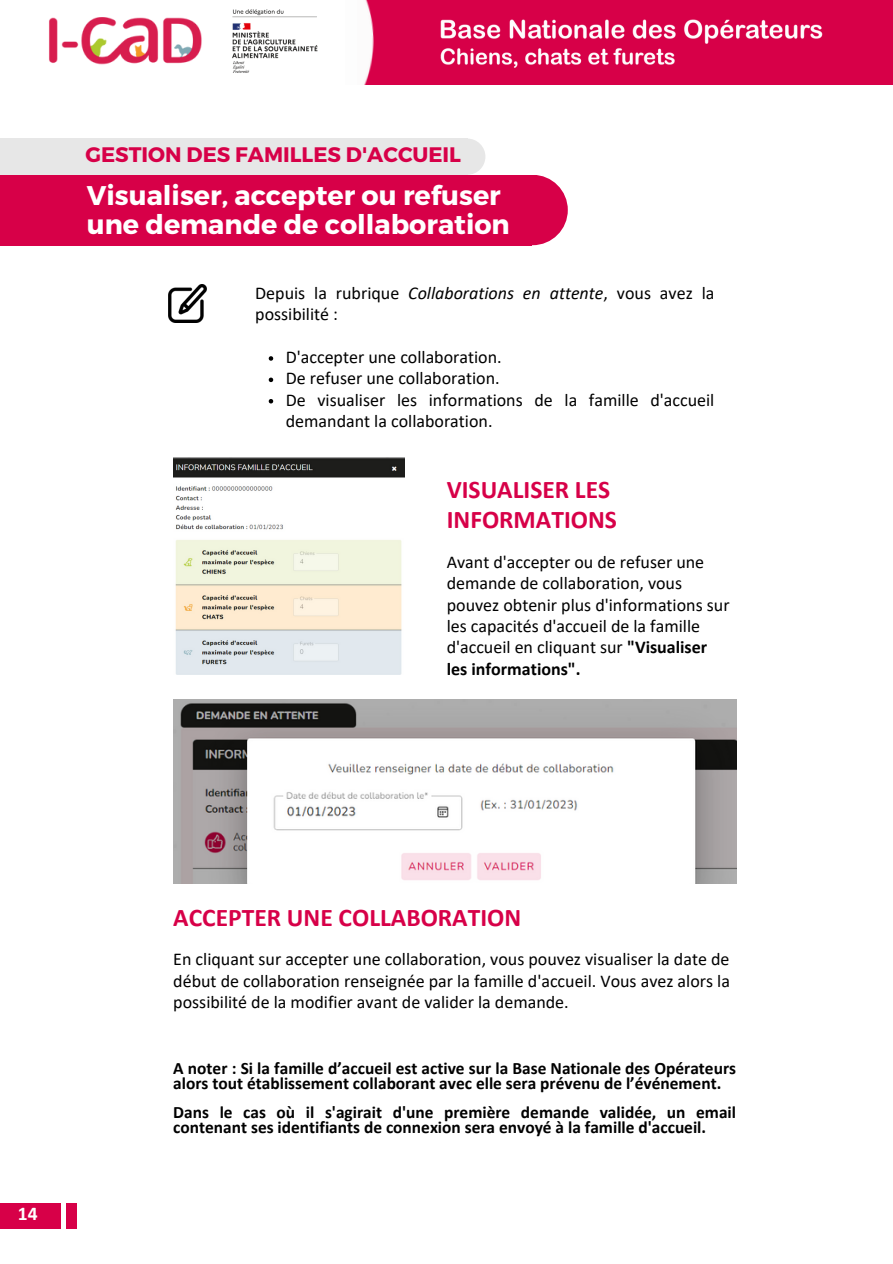
<style>
.page{position:relative;width:893px;height:1264px;background:#fff}
.page>*{position:absolute;margin:0;border:0;box-sizing:border-box;transform-origin:0 0}
.t1{font:700 27px "Montserrat";color:#fff}
.t2{font:700 25.5px/30.3px "Calibri";color:#d70048}
.t3{font:700 21px "Montserrat";color:#d70048}
.t4{font:700 19.5px "Calibri";color:#fff}
.t5{font:18px/21.3px "Calibri";color:#000}
.t6{font:700 18px "Calibri";color:#000}
.t7{font:700 17.4px/14.7px "Calibri";color:#000}
.s1{font-style:italic}
.s2{font-weight:700}
</style>
<div class="page">
<img style="left:173px;top:458px;width:231px;height:217px">
<img style="left:173px;top:699px;width:563px;height:184px">
<svg style="left:269px;top:356px;width:4px;height:5px"></svg>
<svg style="left:269px;top:377px;width:4px;height:5px"></svg>
<svg style="left:269px;top:399px;width:4px;height:4px"></svg>
<div style="left:314px;top:0;width:578px;height:84px;background:#d70048"></div>
<div style="left:0;top:0;width:356px;height:84px;background:#fff"></div>
<img style="left:232px;top:9px;width:86px;height:64px">
<img style="left:49px;top:18px;width:153px;height:47px">
<img style="left:356px;top:0;width:18px;height:84px">
<img style="left:437px;top:19px;width:387px;height:66px">
<div style="left:497px;top:175px;width:70px;height:70px;background:#d70048;border-radius:50%"></div>
<div style="left:0;top:175px;width:531px;height:70px;background:#d70048"></div>
<img style="left:168px;top:284px;width:39px;height:38px">
<div style="left:0;top:1203px;width:60px;height:25px;background:#d70048"></div>
<div style="left:66px;top:1203px;width:10px;height:25px;background:#d70048"></div>
<div style="left:449px;top:138px;width:36px;height:37px;background:#e7e7e7;border-radius:50%"></div>
<div style="left:0;top:138px;width:467px;height:37px;background:#e7e7e7"></div>
<p class="t3" style="left:85px;top:141px;width:377px">GESTION DES FAMILLES D'ACCUEIL</p>
<p class="t1" style="left:87px;top:177px;width:415px">Visualiser, accepter ou refuser</p>
<p class="t1" style="left:87px;top:207px;width:424px">une demande de collaboration</p>
<p class="t5" style="left:255px;top:284px;width:460px">Depuis la rubrique <span class="s1">Collaborations en attente</span>, vous avez la possibilité :</p>
<p class="t5" style="left:286px;top:348px;width:217px">D'accepter une collaboration.</p>
<p class="t5" style="left:286px;top:369px;width:215px">De refuser une collaboration.</p>
<p class="t5" style="left:286px;top:390px;width:430px">De visualiser les informations de la famille d'accueil demandant la collaboration.</p>
<p class="t2" style="left:446px;top:476px;width:172px">VISUALISER LES<br>INFORMATIONS</p>
<p class="t5" style="left:446px;top:552px;width:284px">Avant d'accepter ou de refuser une demande de collaboration, vous pouvez obtenir plus d'informations sur les capacités d'accueil de la famille d'accueil en cliquant sur <span class="s2">"Visualiser</span></p>
<p class="t6" style="left:446px;top:661px;width:135px">les informations".</p>
<p class="t4" style="left:18px;top:1205px;width:21px">14</p>
<p class="t2" style="left:173px;top:904px;width:349px">ACCEPTER UNE COLLABORATION</p>
<p class="t5" style="left:173px;top:950px;width:558px;text-align:justify">En cliquant sur accepter une collaboration, vous pouvez visualiser la date de début de collaboration renseignée par la famille d'accueil. Vous avez alors la possibilité de la modifier avant de valider la demande.</p>
<p class="t7" style="left:173px;top:1062px;width:564px">A noter : Si la famille d’accueil est active sur la Base Nationale des Opérateurs alors tout établissement collaborant avec elle sera prévenu de l’événement.</p>
<p class="t7" style="left:173px;top:1106px;width:564px">Dans le cas où il s'agirait d'une première demande validée, un email contenant ses identifiants de connexion sera envoyé à la famille d'accueil.</p>
</div>
